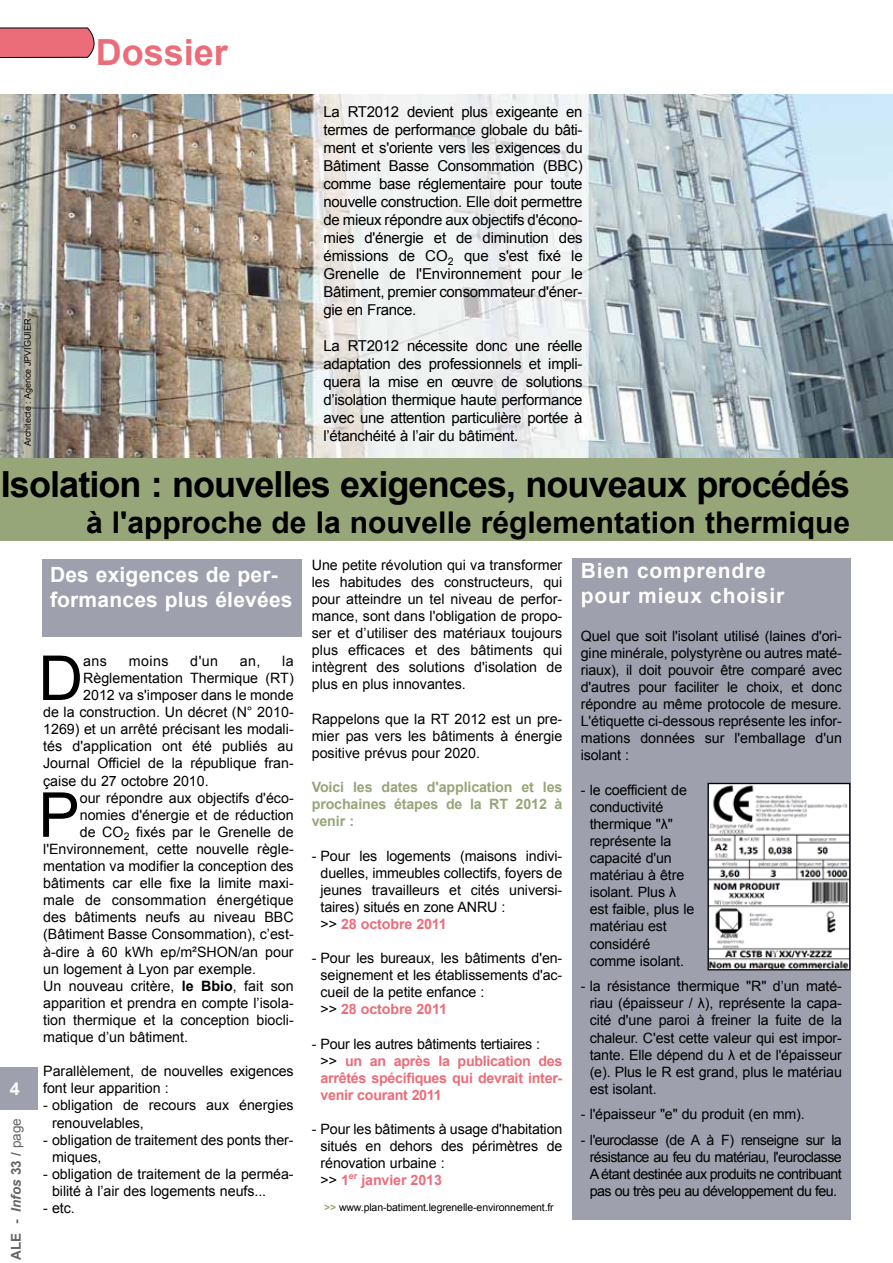
<style>
.page{position:relative;width:893px;height:1263px;background:#fff}
.page>*{position:absolute;margin:0;border:0;box-sizing:border-box;transform-origin:0 0}
.t1{font:62.1px "Arial";color:#000}
.t2{font:700 36px "Arial";letter-spacing:-.025em;color:#000}
.t3{font:700 36px "Arial";color:#eb6d7a}
.t4{font:700 30px "Arial";color:#000}
.t5{font:700 21px/25.2px "Arial";letter-spacing:.01em;color:#fff}
.t6{font:700 21px/25.2px "Arial";letter-spacing:.04em;color:#fff}
.t7{font:700 18px "Arial";color:#fff}
.t8{font:15px/18px "Arial";letter-spacing:-.02em;color:#000;text-align:justify}
.t9{font:14.25px/17.1px "Arial";color:#000}
.t10{font:700 14.25px/17.1px "Arial";letter-spacing:-.02em;color:#eb6d7a}
.t11{font:700 14.25px/17.1px "Arial";letter-spacing:-.01em;color:#96a679;text-align:justify}
.t12{font:italic 700 13.5px "Arial";color:#646567}
.t13{font:10.5px "Arial";letter-spacing:-.01em;color:#000}
.t14{font:9px "Arial";color:#000}
.s1{font-style:normal}
.s2{font-weight:400;font-style:normal}
.s3{font-weight:700;color:#eb6d7a}
.s4{font-weight:400;color:#000}
.s5{font-weight:700;color:#96a679}
.s6{font-weight:700}
</style>
<div class="page">
<svg style="left:0;top:28px;width:95px;height:30px;background:#de6a76"></svg>
<img style="left:0;top:95px;width:892px;height:363px">
<div style="left:0;top:458px;width:893px;height:83px;background:#96a679"></div>
<div style="left:0;top:1067px;width:38px;height:42px;background:#9ea0ad"></div>
<div style="left:43px;top:559px;width:259px;height:78px;background:#9ea0ad"></div>
<div style="left:572px;top:558px;width:278px;height:661px;background:#9ea0ad"></div>
<img style="left:709px;top:785px;width:139px;height:183px">
<div style="left:707px;top:783px;width:143px;height:187px;border:1px solid #000"></div>
<h2 class="t3" style="left:96px;top:28px;width:134px">Dossier</h2>
<p class="t8" style="left:324px;top:103px;width:261px">La RT2012 devient plus exigeante en termes de performance globale du bâti&shy;ment et s'oriente vers les exigences du Bâtiment Basse Consommation (BBC) comme base réglementaire pour toute nouvelle construction. Elle doit permettre de mieux répondre aux objectifs d'écono&shy;mies d'énergie et de diminution des émissions de CO<sub>2</sub> que s'est fixé le Grenelle de l'Environnement pour le Bâtiment, premier consommateur d'éner&shy;gie en France.</p>
<p class="t8" style="left:324px;top:337px;width:261px">La RT2012 nécessite donc une réelle adaptation des professionnels et impli&shy;quera la mise en œuvre de solutions d’isolation thermique haute performance avec une attention particulière portée à l’étanchéité à l’air du bâtiment.</p>
<h2 class="t2" style="left:1px;top:460px;width:851px">Isolation : nouvelles exigences, nouveaux procédés</h2>
<h3 class="t4" style="left:86px;top:502px;width:766px">à l'approche de la nouvelle réglementation thermique</h3>
<p class="t14" style="left:22px;top:446px;width:129px;rotate:-90deg">Architecte : Agence JPVI GUI ER</p>
<p class="t7" style="left:10px;top:1076px;width:12px">4</p>
<p class="t12" style="left:7px;top:1260px;width:143px;rotate:-90deg"><span class="s1">ale</span> <span class="s1">-</span> infos <span class="s1">33 /</span> <span class="s2">page</span></p>
<p class="t9" style="left:312px;top:556px;width:252px;text-align:justify">Une petite révolution qui va transformer les habitudes des constructeurs, qui pour atteindre un tel niveau de perfor&shy;mance, sont dans l'obligation de propo&shy;ser et d’utiliser des matériaux toujours plus efficaces et des bâtiments qui intègrent des solutions d'isolation de plus en plus innovantes.</p>
<p class="t9" style="left:312px;top:710px;width:252px;text-align:justify">Rappelons que la RT 2012 est un pre&shy;mier pas vers les bâtiments à énergie positive prévus pour 2020.</p>
<p class="t11" style="left:312px;top:779px;width:252px">Voici les dates d'application et les prochaines étapes de la RT 2012 à venir :</p>
<p class="t9" style="left:321px;top:847px;width:243px;text-indent:-9px">- Pour les logements (maisons indivi&shy;duelles, immeubles collectifs, foyers de jeunes travailleurs et cités universi&shy;taires) situés en zone ANRU :<br>&gt;&gt; <span class="s3">28 octobre 2011</span></p>
<p class="t9" style="left:321px;top:950px;width:243px;text-indent:-9px">- Pour les bureaux, les bâtiments d'en&shy;seignement et les établissements d'ac&shy;cueil de la petite enfance :<br>&gt;&gt; <span class="s3">28 octobre 2011</span></p>
<p class="t10" style="left:321px;top:1035px;width:243px;text-indent:-9px"><span class="s4">- Pour les autres bâtiments tertiaires :<br>&gt;&gt;</span> un an après la publication des arrêtés spécifiques qui devrait inter&shy;venir courant 2011</p>
<p class="t9" style="left:321px;top:1121px;width:243px;text-indent:-9px">- Pour les bâtiments à usage d'habitation situés en dehors des périmètres de rénovation urbaine :<br>&gt;&gt; <span class="s3">1</span><sup>er</sup> <span class="s3">janvier 2013</span></p>
<p class="t13" style="left:324px;top:1200px;width:231px"><span class="s5">&gt;&gt;</span> www.plan-batiment.legrenelle-environnement.fr</p>
<h3 class="t5" style="left:50px;top:563px;width:244px">Des exigences de per&shy;formances plus élevées</h3>
<h3 class="t6" style="left:581px;top:558px;width:205px">Bien comprendre pour mieux choisir</h3>
<p class="t9" style="left:581px;top:627px;width:263px;text-align:justify">Quel que soit l'isolant utilisé (laines d'ori&shy;gine minérale, polystyrène ou autres maté&shy;riaux), il doit pouvoir être comparé avec d'autres pour faciliter le choix, et donc répondre au même protocole de mesure.<br>L'étiquette ci-dessous représente les infor&shy;mations données sur l'emballage d'un isolant :</p>
<p class="t9" style="left:590px;top:781px;width:106px;text-indent:-9px">- le coefficient de conductivité thermique "λ" représente la capacité d'un matériau à être isolant. Plus λ est faible, plus le matériau est considéré comme isolant.</p>
<p class="t9" style="left:590px;top:978px;width:254px;text-align:justify;text-indent:-9px">- la résistance thermique "R" d’un maté&shy;riau (épaisseur / λ), représente la capa&shy;cité d'une paroi à freiner la fuite de la chaleur. C'est cette valeur qui est impor&shy;tante. Elle dépend du λ et de l'épaisseur (e). Plus le R est grand, plus le matériau est isolant.</p>
<p class="t9" style="left:581px;top:1106px;width:225px">- l'épaisseur "e" du produit (en mm).</p>
<p class="t9" style="left:590px;top:1132px;width:254px;text-align:justify;text-indent:-9px">- l'euroclasse (de A à F) renseigne sur la résistance au feu du matériau, l'euroclasse A étant destinée aux produits ne contribuant pas ou très peu au développement du feu.</p>
<h1 class="t1" style="left:38px;top:637px;width:46px">D</h1>
<p class="t9" style="left:83px;top:652px;width:25px">ans</p>
<p class="t9" style="left:129px;top:652px;width:41px">moins</p>
<p class="t9" style="left:190px;top:652px;width:29px">d'un</p>
<p class="t9" style="left:240px;top:652px;width:22px">an,</p>
<p class="t9" style="left:282px;top:652px;width:13px">la</p>
<p class="t9" style="left:83px;top:669px;width:212px">Règlementation Thermique (RT)</p>
<p class="t9" style="left:83px;top:687px;width:212px">2012 va s'imposer dans le monde</p>
<p class="t9" style="left:43px;top:704px;width:252px">de la construction. Un décret (N° 2010-</p>
<p class="t9" style="left:43px;top:721px;width:252px">1269) et un arrêté précisant les modali-</p>
<p class="t9" style="left:43px;top:738px;width:252px">tés d'application ont été publiés au</p>
<p class="t9" style="left:43px;top:755px;width:252px">Journal Officiel de la république fran-</p>
<p class="t9" style="left:43px;top:772px;width:167px">çaise du 27 octobre 2010.</p>
<h1 class="t1" style="left:38px;top:774px;width:43px">P</h1>
<p class="t9" style="left:80px;top:789px;width:215px">our répondre aux objectifs d'éco-</p>
<p class="t9" style="left:80px;top:806px;width:215px">nomies d'énergie et de réduction</p>
<p class="t9" style="left:80px;top:823px;width:215px">de CO<sub>2</sub> fixés par le Grenelle de</p>
<p class="t9" style="left:43px;top:840px;width:252px">l'Environnement, cette nouvelle règle-</p>
<p class="t9" style="left:43px;top:858px;width:252px">mentation va modifier la conception des</p>
<p class="t9" style="left:43px;top:875px;width:252px">bâtiments car elle fixe la limite maxi-</p>
<p class="t9" style="left:43px;top:892px;width:252px">male de consommation énergétique</p>
<p class="t9" style="left:43px;top:909px;width:252px">des bâtiments neufs au niveau BBC</p>
<p class="t9" style="left:43px;top:926px;width:252px">(Bâtiment Basse Consommation), c’est-</p>
<p class="t9" style="left:43px;top:943px;width:252px">à-dire à 60 kWh ep/m²SHON/an pour</p>
<p class="t9" style="left:43px;top:960px;width:214px">un logement à Lyon par exemple.</p>
<p class="t9" style="left:43px;top:977px;width:252px">Un nouveau critère, <span class="s6">le Bbio</span>, fait son</p>
<p class="t9" style="left:43px;top:994px;width:252px">apparition et prendra en compte l’isola-</p>
<p class="t9" style="left:43px;top:1011px;width:252px">tion thermique et la conception biocli-</p>
<p class="t9" style="left:43px;top:1029px;width:146px">matique d’un bâtiment.</p>
<p class="t9" style="left:43px;top:1063px;width:252px">Parallèlement, de nouvelles exigences font leur apparition :</p>
<p class="t9" style="left:52px;top:1097px;width:243px;text-indent:-9px">- obligation de recours aux énergies renouvelables,</p>
<p class="t9" style="left:52px;top:1131px;width:243px;text-indent:-9px">- obligation de traitement des ponts ther&shy;miques,</p>
<p class="t9" style="left:52px;top:1165px;width:243px;text-indent:-9px">- obligation de traitement de la perméa&shy;bilité à l’air des logements neufs...</p>
<p class="t9" style="left:43px;top:1200px;width:33px">- etc.</p>
</div>
